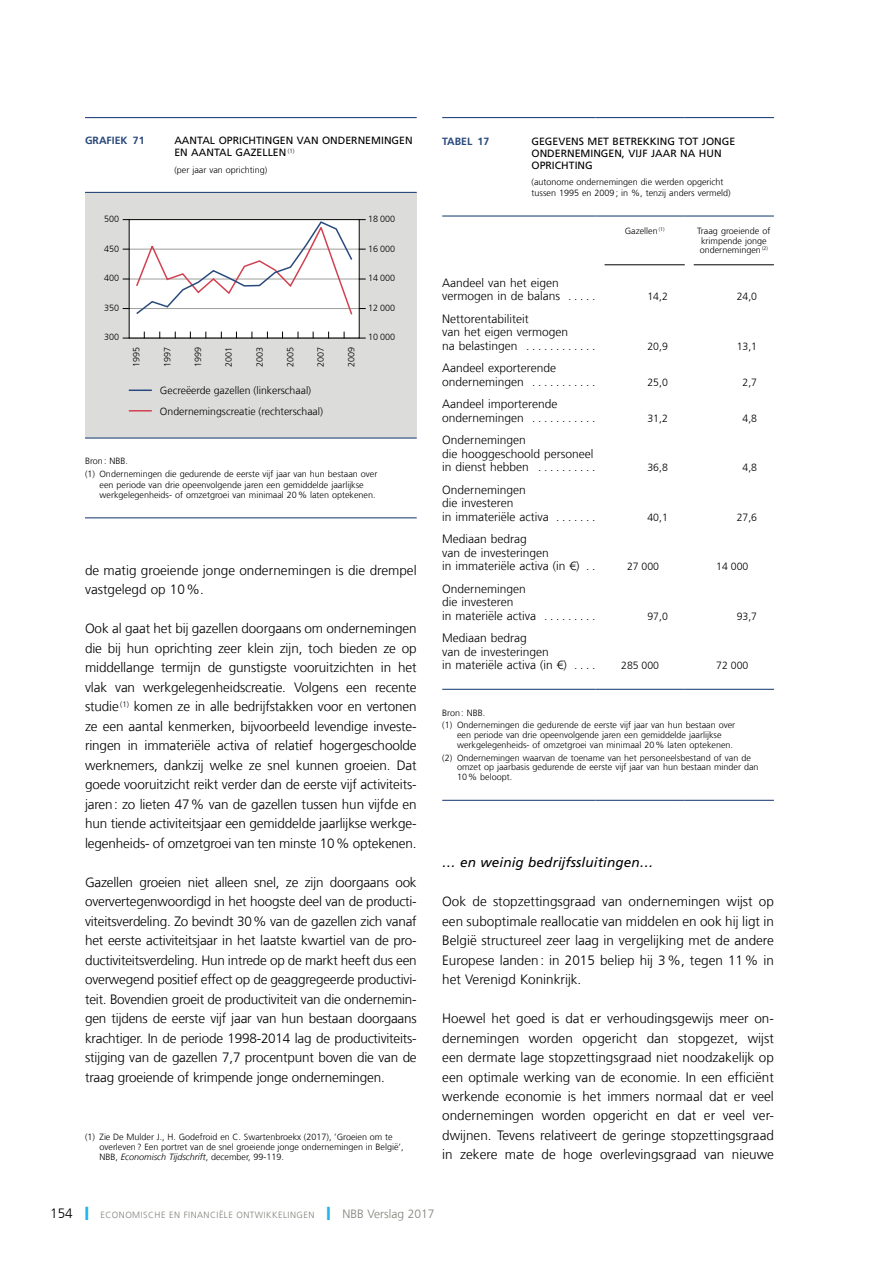
<style>
.page{position:relative;width:893px;height:1263px;background:#fff}
.page>*{position:absolute;margin:0;border:0;box-sizing:border-box;transform-origin:0 0}
.t1{font:300 13.5px/19.5px "Frutiger LT Com";color:#000;text-align:justify}
.t2{font:italic 13.5px "Frutiger LT Com";letter-spacing:.01em;color:#000}
.t3{font:300 12px/13.5px "Frutiger LT Com";color:#000}
.t4{font:300 12px "Frutiger LT Com";color:#81807a}
.t5{font:300 10.5px/21px "Frutiger LT Com";color:#000}
.t6{font:10.5px/12px "Frutiger LT Com";color:#000}
.t7{font:700 10.5px "Frutiger LT Com";color:#29497c}
.t8{font:300 9px/9.8px "Frutiger LT Com";color:#000}
.t9{font:300 9px "Frutiger LT Com";color:#81807a}
.s1{font-style:italic}
.s2{font-size:13.5px;color:#000}
.s3{color:#22b4e8}
</style>
<div class="page">
<div style="left:85px;top:192px;width:332px;height:246px;background:#dcdcdb"></div>
<hr style="left:85px;top:117px;width:332px;height:1px;background:#29497c">
<hr style="left:85px;top:517px;width:332px;height:1px;background:#29497c">
<hr style="left:85px;top:192px;width:332px;height:1px;background:#29497c">
<hr style="left:85px;top:437px;width:332px;height:2px;background:#29497c">
<div style="left:129px;top:220px;width:230px;height:118px;background:#fff"></div>
<hr style="left:129px;top:338px;width:231px;height:1px;background:#9e9e9b">
<svg style="left:123px;top:219px;width:243px;height:97px"></svg>
<hr style="left:129px;top:389px;width:23px;height:2px;background:#29497c">
<svg style="left:129px;top:410px;width:23px;height:1px"></svg>
<div style="left:129px;top:219px;width:231px;height:119px;border:1px solid #000"></div>
<hr style="left:442px;top:689px;width:154px;height:1px;background:#29497c">
<hr style="left:596px;top:689px;width:89px;height:1px;background:#29497c">
<hr style="left:685px;top:689px;width:89px;height:1px;background:#29497c">
<hr style="left:442px;top:800px;width:154px;height:1px;background:#29497c">
<hr style="left:596px;top:800px;width:89px;height:1px;background:#29497c">
<hr style="left:685px;top:800px;width:89px;height:1px;background:#29497c">
<hr style="left:442px;top:117px;width:154px;height:1px;background:#29497c">
<hr style="left:596px;top:117px;width:89px;height:1px;background:#29497c">
<hr style="left:685px;top:117px;width:89px;height:1px;background:#29497c">
<hr style="left:442px;top:215px;width:154px;height:2px;background:#29497c">
<hr style="left:596px;top:215px;width:89px;height:2px;background:#29497c">
<hr style="left:685px;top:215px;width:89px;height:2px;background:#29497c">
<hr style="left:605px;top:265px;width:80px;height:1px;background:#000">
<hr style="left:694px;top:265px;width:80px;height:1px;background:#000">
<p class="t7" style="left:85px;top:134px;width:20px">GRAFIEK</p>
<p class="t7" style="left:133px;top:134px;width:13px">71</p>
<p class="t6" style="left:174px;top:135px;width:240px">AANTAL OPRICHTINGEN VAN ONDERNEMINGEN<br>EN AANTAL GAZELLEN <sup>(1)</sup></p>
<p class="t8" style="left:174px;top:165px;width:95px">(per jaar van oprichting)</p>
<p class="t8" style="left:104px;top:214px;width:17px">500</p>
<p class="t8" style="left:368px;top:214px;width:28px">18 000</p>
<p class="t8" style="left:104px;top:244px;width:17px">450</p>
<p class="t8" style="left:368px;top:244px;width:28px">16 000</p>
<p class="t8" style="left:104px;top:273px;width:17px">400</p>
<p class="t8" style="left:368px;top:273px;width:28px">14 000</p>
<p class="t8" style="left:104px;top:303px;width:17px">350</p>
<p class="t8" style="left:368px;top:303px;width:28px">12 000</p>
<p class="t8" style="left:104px;top:332px;width:17px">300</p>
<p class="t8" style="left:368px;top:332px;width:28px">10 000</p>
<p class="t8" style="left:132px;top:367px;width:22px;rotate:-90deg">1995</p>
<p class="t8" style="left:162px;top:367px;width:22px;rotate:-90deg">1997</p>
<p class="t8" style="left:193px;top:367px;width:22px;rotate:-90deg">1999</p>
<p class="t8" style="left:224px;top:367px;width:22px;rotate:-90deg">2001</p>
<p class="t8" style="left:255px;top:367px;width:22px;rotate:-90deg">2003</p>
<p class="t8" style="left:285px;top:367px;width:22px;rotate:-90deg">2005</p>
<p class="t8" style="left:316px;top:367px;width:22px;rotate:-90deg">2007</p>
<p class="t8" style="left:346px;top:367px;width:22px;rotate:-90deg">2009</p>
<p class="t5" style="left:160px;top:379px;width:165px">Gecreëerde gazellen (linkerschaal)<br>Ondernemingscreatie (rechterschaal)</p>
<p class="t8" style="left:85px;top:454px;width:294px;line-height:13.5px">Bron: NBB.<br>(1) Ondernemingen die gedurende de eerste vijf jaar van hun bestaan over</p>
<p class="t8" style="left:99px;top:479px;width:278px;line-height:10.5px">een periode van drie opeenvolgende jaren een gemiddelde jaarlijkse werkgelegenheids- of omzetgroei van minimaal 20% laten optekenen.</p>
<p class="t1" style="left:85px;top:560px;width:333px">de matig groeiende jonge ondernemingen is die drempel vastgelegd op 10%.</p>
<p class="t1" style="left:85px;top:618px;width:333px">Ook al gaat het bij gazellen doorgaans om ondernemingen die bij hun oprichting zeer klein zijn, toch bieden ze op middellange termijn de gunstigste vooruitzichten in het vlak van werkgelegenheidscreatie. Volgens een recente studie <sup>(1)</sup> komen ze in alle bedrijfstakken voor en vertonen ze een aantal kenmerken, bijvoorbeeld levendige investe&shy;ringen in immateriële activa of relatief hogergeschoolde werknemers, dankzij welke ze snel kunnen groeien. Dat goede vooruitzicht reikt verder dan de eerste vijf activiteits&shy;jaren: zo lieten 47% van de gazellen tussen hun vijfde en hun tiende activiteitsjaar een gemiddelde jaarlijkse werkge&shy;legenheids- of omzetgroei van ten minste 10% optekenen.</p>
<p class="t1" style="left:85px;top:872px;width:333px">Gazellen groeien niet alleen snel, ze zijn doorgaans ook oververtegenwoordigd in het hoogste deel van de producti&shy;viteitsverdeling. Zo bevindt 30% van de gazellen zich vanaf het eerste activiteitsjaar in het laatste kwartiel van de pro&shy;ductiviteitsverdeling. Hun intrede op de markt heeft dus een overwegend positief effect op de geaggregeerde productivi&shy;teit. Bovendien groeit de productiviteit van die ondernemin&shy;gen tijdens de eerste vijf jaar van hun bestaan doorgaans krachtiger. In de periode 1998-2014 lag de productiviteits&shy;stijging van de gazellen 7,7 procentpunt boven die van de traag groeiende of krimpende jonge ondernemingen.</p>
<p class="t8" style="left:99px;top:1132px;width:306px;text-indent:-14px">(1) Zie De Mulder J., H. Godefroid en C. Swartenbroekx (2017), ’Groeien om te overleven? Een portret van de snel groeiende jonge ondernemingen in België’,<br>NBB, <span class="s1">Economisch Tijdschrift</span>, december, 99-119.</p>
<p class="t7" style="left:442px;top:135px;width:49px">TABEL 17</p>
<p class="t6" style="left:531px;top:135px;width:205px">GEGEVENS MET BETREKKING TOT JONGE<br>ONDERNEMINGEN, VIJF JAAR NA HUN<br>OPRICHTING</p>
<p class="t8" style="left:531px;top:177px;width:201px;line-height:10.5px">(autonome ondernemingen die werden opgericht tussen 1995 en 2009; in %, tenzij anders vermeld)</p>
<p class="t8" style="left:625px;top:226px;width:41px">Gazellen <sup>(1)</sup></p>
<p class="t8" style="left:697px;top:226px;width:75px">Traag groeiende of krimpende jonge ondernemingen <sup>(2)</sup></p>
<p class="t3" style="left:442px;top:276px;width:155px">Aandeel van het eigen vermogen in de balans . . . . .</p>
<p class="t5" style="left:647px;top:286px;width:22px">14,2</p>
<p class="t5" style="left:737px;top:286px;width:22px">24,0</p>
<p class="t3" style="left:442px;top:312px;width:155px">Nettorentabiliteit<br>van het eigen vermogen<br>na belastingen ............</p>
<p class="t3" style="left:442px;top:361px;width:155px">Aandeel exporterende ondernemingen . . . . . . . . . . .</p>
<p class="t3" style="left:442px;top:397px;width:155px">Aandeel importerende ondernemingen . . . . . . . . . . .</p>
<p class="t3" style="left:442px;top:433px;width:155px">Ondernemingen<br>die hooggeschoold personeel in dienst hebben . . . . . . . . . .</p>
<p class="t3" style="left:442px;top:483px;width:155px">Ondernemingen<br>die investeren<br>in immateriële activa . . . . . . .</p>
<p class="t3" style="left:442px;top:532px;width:155px">Mediaan bedrag<br>van de investeringen<br>in immateriële activa (in €) . .</p>
<p class="t3" style="left:442px;top:582px;width:155px">Ondernemingen<br>die investeren<br>in materiële activa . . . . . . . . .</p>
<p class="t3" style="left:442px;top:631px;width:155px">Mediaan bedrag<br>van de investeringen<br>in materiële activa (in €) . . . .</p>
<p class="t5" style="left:647px;top:335px;width:22px">20,9</p>
<p class="t5" style="left:737px;top:335px;width:22px">13,1</p>
<p class="t5" style="left:647px;top:371px;width:22px">25,0</p>
<p class="t5" style="left:742px;top:371px;width:16px">2,7</p>
<p class="t5" style="left:647px;top:407px;width:22px">31,2</p>
<p class="t5" style="left:742px;top:407px;width:16px">4,8</p>
<p class="t5" style="left:647px;top:457px;width:22px">36,8</p>
<p class="t5" style="left:742px;top:457px;width:16px">4,8</p>
<p class="t5" style="left:647px;top:506px;width:22px">40,1</p>
<p class="t5" style="left:737px;top:506px;width:22px">27,6</p>
<p class="t5" style="left:627px;top:556px;width:34px">27 000</p>
<p class="t5" style="left:716px;top:556px;width:34px">14 000</p>
<p class="t5" style="left:647px;top:605px;width:22px">97,0</p>
<p class="t5" style="left:737px;top:605px;width:22px">93,7</p>
<p class="t5" style="left:621px;top:655px;width:39px">285 000</p>
<p class="t5" style="left:716px;top:655px;width:34px">72 000</p>
<p class="t8" style="left:442px;top:706px;width:294px;line-height:12.8px">Bron: NBB.<br>(1) Ondernemingen die gedurende de eerste vijf jaar van hun bestaan over</p>
<p class="t8" style="left:457px;top:730px;width:278px">een periode van drie opeenvolgende jaren een gemiddelde jaarlijkse werkgelegenheids‑ of omzetgroei van minimaal 20% laten optekenen.</p>
<p class="t8" style="left:457px;top:753px;width:303px;text-indent:-15px">(2) Ondernemingen waarvan de toename van het personeelsbestand of van de omzet op jaarbasis gedurende de eerste vijf jaar van hun bestaan minder dan<br>10% beloopt.</p>
<p class="t2" style="left:442px;top:854px;width:213px">… en weinig bedrijfssluitingen…</p>
<p class="t1" style="left:442px;top:891px;width:333px">Ook de stopzettingsgraad van ondernemingen wijst op een suboptimale reallocatie van middelen en ook hij ligt in België structureel zeer laag in vergelijking met de andere Europese landen: in 2015 beliep hij 3%, tegen 11% in het Verenigd Koninkrijk.</p>
<p class="t1" style="left:442px;top:1008px;width:333px">Hoewel het goed is dat er verhoudingsgewijs meer on&shy;dernemingen worden opgericht dan stopgezet, wijst een dermate lage stopzettingsgraad niet noodzakelijk op een optimale werking van de economie. In een efficiënt werkende economie is het immers normaal dat er veel ondernemingen worden opgericht en dat er veel ver&shy;dwijnen. Tevens relativeert de geringe stopzettingsgraad in zekere mate de hoge overlevingsgraad van nieuwe</p>
<p class="t9" style="left:50px;top:1209px;width:63px"><span class="s2">154</span> <span class="s3">❙</span> Economische</p>
<p class="t9" style="left:169px;top:1209px;width:21px">en financi</p>
<p class="t9" style="left:219px;top:1209px;width:25px">ële ontwikkelingen</p>
<p class="t4" style="left:327px;top:1206px;width:109px"><span class="s3">❙</span> NBB Verslag 2017</p>
</div>
